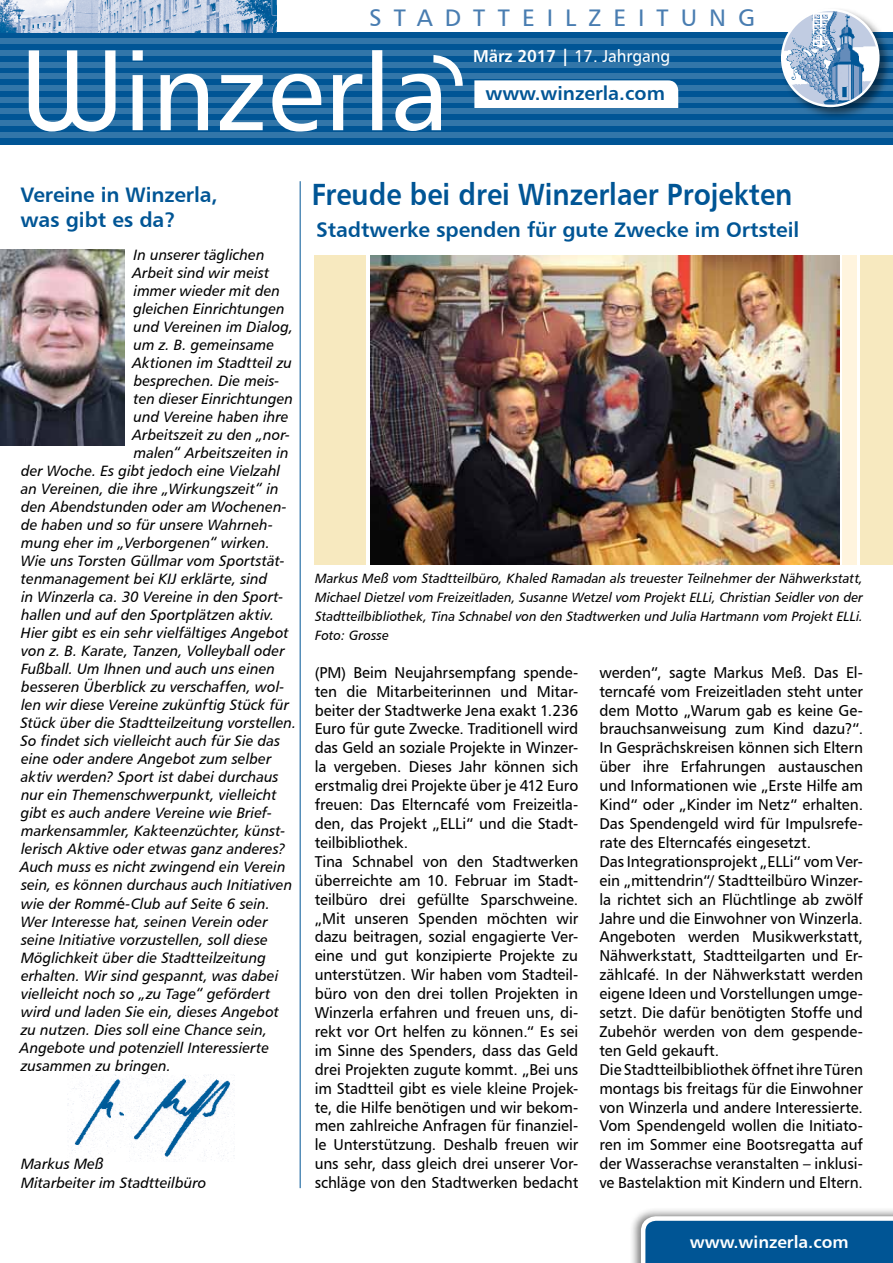
<style>
.page{position:relative;width:893px;height:1263px;background:#fff}
.page>*{position:absolute;margin:0;border:0;box-sizing:border-box;transform-origin:0 0}
.t1{font:30.75px "Humanist 777 BT Bold B";color:#005595;scale:.9 1}
.t2{font:24px "Humanist 777 BT Roman B";letter-spacing:.5em;color:#497db1}
.t3{font:21px/25.2px "Humanist 777 BT Bold B";letter-spacing:-.005em;color:#005595}
.t4{font:19.5px "Humanist 777 BT Bold B";color:#005595}
.t5{font:17.25px "Humanist 777 BT Roman B";letter-spacing:-.005em;color:#fff;scale:.96 1}
.t6{font:17.25px "Humanist 777 BT Bold B";color:#fff}
.t7{font:15.75px/18.9px "Humanist 777 BT Roman B";letter-spacing:-.005em;color:#000}
.t8{font:15px/18.9px "Humanist 777 BT Italic B";letter-spacing:.005em;color:#000}
.t9{font:13.5px/18.9px "Humanist 777 BT Italic B";color:#000;text-align:justify;scale:.96 1}
.s1{font-family:"Humanist 777 BT Bold B"}
.s2{font-family:"Humanist 777 BT Roman B";font-size:15.75px}
</style>
<div class="page">
<img style="left:67px;top:1075px;width:168px;height:86px">
<div style="left:0;top:33px;width:893px;height:112px;background:#005595"></div>
<div style="left:0;top:39px;width:893px;height:5px;background:#3276a9"></div>
<div style="left:0;top:50px;width:893px;height:6px;background:#3276a9"></div>
<div style="left:0;top:62px;width:893px;height:5px;background:#3276a9"></div>
<div style="left:0;top:74px;width:893px;height:5px;background:#3276a9"></div>
<div style="left:0;top:85px;width:893px;height:6px;background:#3276a9"></div>
<div style="left:0;top:97px;width:893px;height:5px;background:#3276a9"></div>
<div style="left:0;top:109px;width:893px;height:5px;background:#3276a9"></div>
<div style="left:0;top:120px;width:893px;height:6px;background:#3276a9"></div>
<div style="left:0;top:132px;width:893px;height:5px;background:#3276a9"></div>
<img style="left:0;top:0;width:277px;height:33px">
<svg style="left:29px;top:50px;width:437px;height:82px"></svg>
<div style="left:629px;top:1206px;width:264px;height:57px;background:#000;opacity:.5"></div>
<div style="left:639px;top:1214px;width:254px;height:49px;background:#000;opacity:.5"></div>
<svg style="left:641px;top:1216px;width:252px;height:47px;background:#1d68a0"></svg>
<hr style="left:300px;top:181px;width:1px;height:1007px;background:#005595">
<div style="left:861px;top:255px;width:32px;height:310px;background:#f7e9bf"></div>
<div style="left:842px;top:255px;width:15px;height:310px;background:#fff4de"></div>
<div style="left:315px;top:255px;width:51px;height:310px;background:#f7e9bf"></div>
<img style="left:370px;top:255px;width:469px;height:309px">
<img style="left:0;top:250px;width:124px;height:195px">
<div style="left:779px;top:6px;width:114px;height:115px;background:#000;opacity:.5"></div>
<img style="left:782px;top:10px;width:96px;height:96px;border-radius:48px">
<div style="left:781px;top:9px;width:99px;height:98px;border:2px solid #fff;border-radius:50%"></div>
<div style="left:474px;top:80px;width:204px;height:28px;background:#fff"></div>
<h2 class="t2" style="left:369px;top:2px;width:388px">Stadtteilzeitung</h2>
<p class="t5" style="left:473px;top:45px;width:207px"><span class="s1">März 2017 |</span> 17. Jahrgang</p>
<p class="t4" style="left:486px;top:81px;width:181px">www.winzerla.com</p>
<h3 class="t3" style="left:21px;top:182px;width:199px">Vereine in Winzerla, was gibt es da?</h3>
<p class="t8" style="left:133px;top:245px;width:133px">In unserer täglichen</p>
<p class="t8" style="left:132px;top:263px;width:139px">Arbeit sind wir meist</p>
<p class="t8" style="left:134px;top:281px;width:148px">immer wieder mit den</p>
<p class="t8" style="left:133px;top:299px;width:153px">gleichen Einrichtungen</p>
<p class="t8" style="left:134px;top:317px;width:161px">und Vereinen im Dialog,</p>
<p class="t8" style="left:134px;top:335px;width:142px">um z. B. gemeinsame</p>
<p class="t8" style="left:132px;top:353px;width:161px">Aktionen im Stadtteil zu</p>
<p class="t8" style="left:134px;top:371px;width:147px">besprechen. Die meis-</p>
<p class="t8" style="left:133px;top:389px;width:161px">ten dieser Einrichtungen</p>
<p class="t8" style="left:134px;top:407px;width:157px">und Vereine haben ihre</p>
<p class="t8" style="left:132px;top:425px;width:159px">Arbeitszeit zu den „nor-</p>
<p class="t8" style="left:134px;top:443px;width:157px">malen“ Arbeitszeiten in</p>
<p class="t8" style="left:21px;top:461px;width:261px">der Woche. Es gibt jedoch eine Vielzahl</p>
<p class="t8" style="left:21px;top:479px;width:259px">an Vereinen, die ihre „Wirkungszeit“ in</p>
<p class="t8" style="left:21px;top:497px;width:267px">den Abendstunden oder am Wochenen-</p>
<p class="t8" style="left:21px;top:515px;width:253px">de haben und so für unsere Wahrneh-</p>
<p class="t8" style="left:21px;top:533px;width:250px">mung eher im „Verborgenen“ wirken.</p>
<p class="t8" style="left:21px;top:551px;width:265px">Wie uns Torsten Güllmar vom Sportstät-</p>
<p class="t8" style="left:21px;top:569px;width:248px">tenmanagement bei KIJ erklärte, sind</p>
<p class="t8" style="left:21px;top:587px;width:264px">in Winzerla ca. 30 Vereine in den Sport-</p>
<p class="t8" style="left:21px;top:605px;width:255px">hallen und auf den Sportplätzen aktiv.</p>
<p class="t8" style="left:21px;top:623px;width:269px">Hier gibt es ein sehr vielfältiges Angebot</p>
<p class="t8" style="left:21px;top:641px;width:265px">von z. B. Karate, Tanzen, Volleyball oder</p>
<p class="t8" style="left:21px;top:659px;width:256px">Fußball. Um Ihnen und auch uns einen</p>
<p class="t8" style="left:21px;top:677px;width:265px">besseren Überblick zu verschaffen, wol-</p>
<p class="t8" style="left:21px;top:695px;width:269px">len wir diese Vereine zukünftig Stück für</p>
<p class="t8" style="left:20px;top:713px;width:277px">Stück über die Stadtteilzeitung vorstellen.</p>
<p class="t8" style="left:20px;top:731px;width:261px">So findet sich vielleicht auch für Sie das</p>
<p class="t8" style="left:21px;top:749px;width:252px">eine oder andere Angebot zum selber</p>
<p class="t8" style="left:21px;top:767px;width:259px">aktiv werden? Sport ist dabei durchaus</p>
<p class="t8" style="left:21px;top:785px;width:257px">nur ein Themenschwerpunkt, vielleicht</p>
<p class="t8" style="left:21px;top:803px;width:252px">gibt es auch andere Vereine wie Brief-</p>
<p class="t8" style="left:21px;top:821px;width:266px">markensammler, Kakteenzüchter, künst-</p>
<p class="t8" style="left:21px;top:839px;width:266px">lerisch Aktive oder etwas ganz anderes?</p>
<p class="t8" style="left:20px;top:857px;width:267px">Auch muss es nicht zwingend ein Verein</p>
<p class="t8" style="left:21px;top:875px;width:273px">sein, es können durchaus auch Initiativen</p>
<p class="t8" style="left:21px;top:894px;width:250px">wie der Romm<span class="s2">é</span>-Club auf Seite 6 sein.</p>
<p class="t8" style="left:21px;top:912px;width:248px">Wer Interesse hat, seinen Verein oder</p>
<p class="t8" style="left:21px;top:930px;width:248px">seine Initiative vorzustellen, soll diese</p>
<p class="t8" style="left:21px;top:948px;width:246px">Möglichkeit über die Stadtteilzeitung</p>
<p class="t8" style="left:21px;top:966px;width:259px">erhalten. Wir sind gespannt, was dabei</p>
<p class="t8" style="left:21px;top:984px;width:251px">vielleicht noch so „zu Tage“ gefördert</p>
<p class="t8" style="left:21px;top:1002px;width:259px">wird und laden Sie ein, dieses Angebot</p>
<p class="t8" style="left:21px;top:1020px;width:248px">zu nutzen. Dies soll eine Chance sein,</p>
<p class="t8" style="left:20px;top:1038px;width:251px">Angebote und potenziell Interessierte</p>
<p class="t8" style="left:21px;top:1056px;width:152px">zusammen zu bringen.</p>
<p class="t8" style="left:21px;top:1154px;width:187px">Markus Meß<br>Mitarbeiter im Stadtteilbüro</p>
<h1 class="t1" style="left:312px;top:175px;width:536px">Freude bei drei Winzerlaer Projekten</h1>
<h3 class="t3" style="left:316px;top:217px;width:484px">Stadtwerke spenden für gute Zwecke im Ortsteil</h3>
<p class="t9" style="left:315px;top:569px;width:572px">Markus Meß vom Stadtteilbüro, Khaled Ramadan als treuester Teilnehmer der Nähwerkstatt, Michael Dietzel vom Freizeitladen, Susanne Wetzel vom Projekt ELLi, Christian Seidler von der Stadtteilbibliothek, Tina Schnabel von den Stadtwerken und Julia Hartmann vom Projekt ELLi.<br>Foto: Grosse</p>
<p class="t7" style="left:315px;top:662px;width:265px">(PM) Beim Neujahrsempfang spende&shy;ten die Mitarbeiterinnen und Mitar&shy;beiter der Stadtwerke Jena exakt 1.236<br>Euro für gute Zwecke. Traditionell wird das Geld an soziale Projekte in Winzer&shy;la vergeben. Dieses Jahr können sich erstmalig drei Projekte über je 412 Euro freuen: Das Elterncafé vom Freizeitla&shy;den, das Projekt „ELLi“ und die Stadt&shy;teilbibliothek.<br>Tina Schnabel von den Stadtwerken überreichte am 10. Februar im Stadt&shy;teilbüro drei gefüllte Sparschweine. „Mit unseren Spenden möchten wir dazu beitragen, sozial engagierte Ver&shy;eine und gut konzipierte Projekte zu unterstützen. Wir haben vom Stadteil&shy;büro von den drei tollen Projekten in Winzerla erfahren und freuen uns, di&shy;rekt vor Ort helfen zu können.“ Es sei im Sinne des Spenders, dass das Geld drei Projekten zugute kommt. „Bei uns im Stadtteil gibt es viele kleine Projek&shy;te, die Hilfe benötigen und wir bekom&shy;men zahlreiche Anfragen für finanziel&shy;le U nterstützung. Deshalb freuen wir uns sehr, dass gleich drei unserer Vor&shy;schläge von den Stadtwerken bedacht</p>
<p class="t7" style="left:599px;top:662px;width:265px">werden“, sagte Markus Meß. Das El&shy;terncafé vom Freizeitladen steht unter dem Motto „Warum gab es keine Ge&shy;brauchsanweisung zum Kind dazu?“.<br>I n Gesprächskreisen können sich Eltern über ihre Erfahrungen austauschen und I nformationen wie „Erste Hilfe am Kind“ oder „Kinder im Netz“ erhalten.<br>Das Spendengeld wird für I mpulsrefe&shy;rate des Elterncafés eingesetzt.<br>Das I ntegrationsprojekt „ELLi“ vom Ver&shy;ein „mittendrin“/ Stadtteilbüro Winzer&shy;la richtet sich an Flüchtlinge ab zwölf Jahre und die Einwohner von Winzerla.<br>Angeboten werden Musikwerkstatt, N ähwerkstatt, Stadtteilgarten und Er&shy;zählcafé. I n der Nähwerkstatt werden eigene Ideen und Vorstellungen umge&shy;setzt. Die dafür benötigten Stoffe und Zubehör werden von dem gespende&shy;ten Geld gekauft.<br>Die Stadtteilbibliothek öffnet ihre Türen montags bis freitags für die Einwohner von Winzerla und andere I nteressierte.<br>Vom Spendengeld wollen die I nitiato&shy;ren im Sommer eine Bootsregatta auf der Wasserachse veranstalten – inklusi&shy;ve Bastelaktion mit Kindern und Eltern.</p>
<p class="t6" style="left:690px;top:1231px;width:160px">www.winzerla.com</p>
</div>
